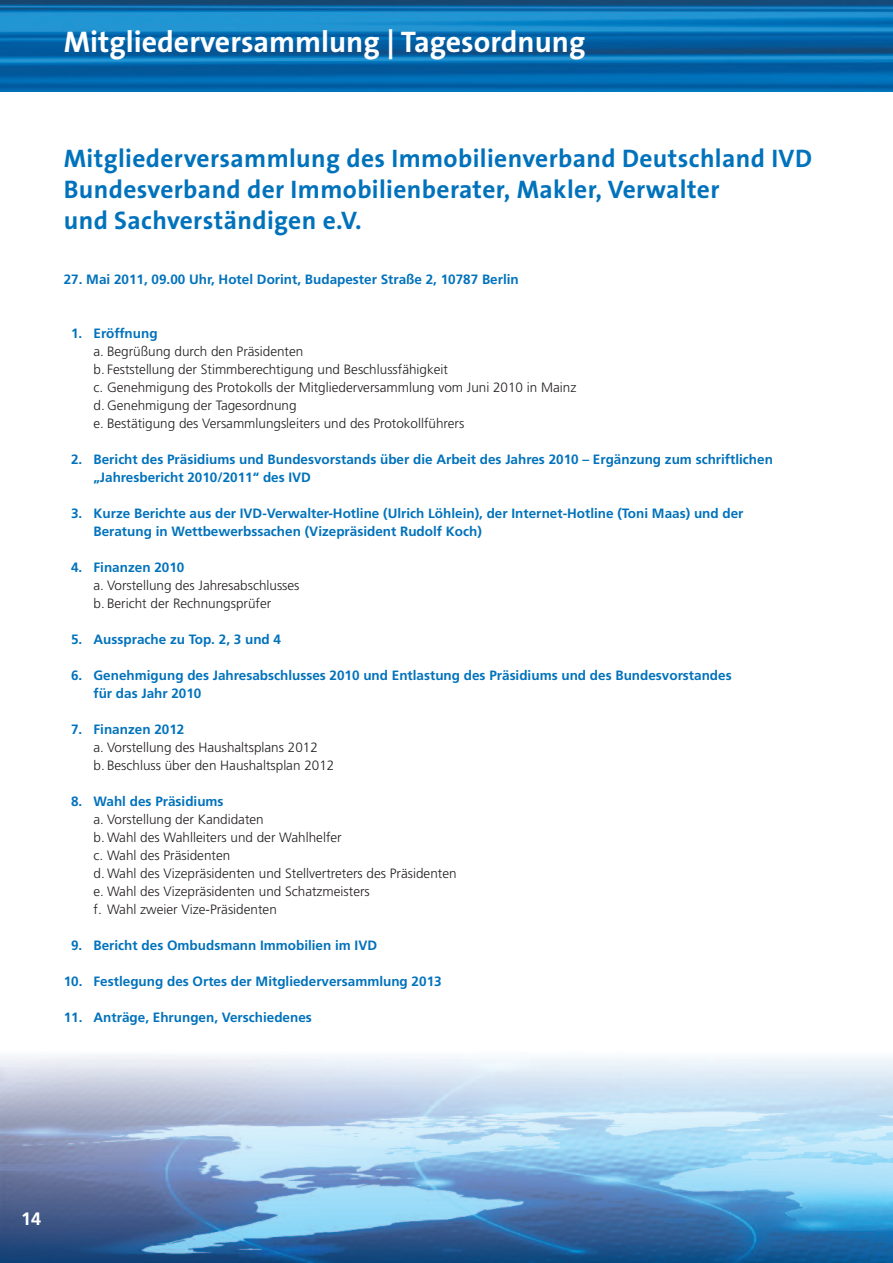
<style>
.page{position:relative;width:893px;height:1263px;background:#fff}
.page>*{position:absolute;margin:0;border:0;box-sizing:border-box;transform-origin:0 0}
.t1{font:700 30px "The Sans B7";color:#fff}
.t2{font:700 25.5px/30.6px "The Sans B7";letter-spacing:.015em;color:#0072bc}
.t3{font:700 18px "Frutiger LT Std";color:#fff}
.t4{font:700 13.5px/18px "Frutiger LT Std";color:#0072bc}
.t5{font:300 13.5px/18px "Frutiger LT Std";color:#231f20}
</style>
<div class="page">
<img style="left:0;top:0;width:893px;height:91px">
<img style="left:0;top:1055px;width:893px;height:208px">
<h1 class="t1" style="left:64px;top:27px;width:523px">Mitgliederversammlung | Tagesordnung</h1>
<h2 class="t2" style="left:64px;top:144px;width:750px">Mitgliederversammlung des Immobilienverband Deutschland IVD<br>Bundesverband der Immobilienberater, Makler, Verwalter<br>und Sachverständigen e.V.</h2>
<p class="t4" style="left:64px;top:271px;width:456px">27. Mai 2011, 09.00 Uhr, Hotel Dorint, Budapester Straße 2, 10787 Berlin</p>
<p class="t4" style="left:71px;top:325px;width:88px">1. Eröffnung</p>
<p class="t5" style="left:94px;top:343px;width:484px">a. Begrüßung durch den Präsidenten<br>b. Feststellung der Stimmberechtigung und Beschlussfähigkeit<br>c. Genehmigung des Protokolls der Mitgliederversammlung vom Juni 2010 in Mainz d. Genehmigung der Tagesordnung<br>e. Bestätigung des Versammlungsleiters und des Protokollführers</p>
<p class="t4" style="left:93px;top:451px;width:681px;text-indent:-22px">2. Bericht des Präsidiums und Bundesvorstands über die Arbeit des Jahres 2010 – Ergänzung zum schriftlichen „Jahresbericht 2010/2011“ des IVD</p>
<p class="t4" style="left:93px;top:505px;width:652px;text-indent:-22px">3. Kurze Berichte aus der IVD-Verwalter-Hotline (Ulrich Löhlein), der Internet-Hotline (Toni Maas) und der<br>Beratung in Wettbewerbssachen (Vizepräsident Rudolf Koch)</p>
<p class="t4" style="left:71px;top:559px;width:115px">4. Finanzen 2010</p>
<p class="t5" style="left:94px;top:577px;width:207px">a. Vorstellung des Jahresabschlusses b. Bericht der Rechnungsprüfer</p>
<p class="t4" style="left:71px;top:631px;width:212px">5. Aussprache zu Top. 2, 3 und 4</p>
<p class="t4" style="left:93px;top:667px;width:640px;text-indent:-22px">6. Genehmigung des Jahresabschlusses 2010 und Entlastung des Präsidiums und des Bundesvorstandes für das Jahr 2010</p>
<p class="t4" style="left:71px;top:721px;width:115px">7. Finanzen 2012</p>
<p class="t5" style="left:94px;top:739px;width:242px">a. Vorstellung des Haushaltsplans 2012<br>b. Beschluss über den Haushaltsplan 2012</p>
<p class="t4" style="left:71px;top:793px;width:154px">8. Wahl des Präsidiums</p>
<p class="t5" style="left:94px;top:811px;width:365px">a. Vorstellung der Kandidaten<br>b. Wahl des Wahlleiters und der Wahlhelfer<br>c. Wahl des Präsidenten<br>d. Wahl des Vizepräsidenten und Stellvertreters des Präsidenten e. Wahl des Vizepräsidenten und Schatzmeisters<br>f. Wahl zweier Vize-Präsidenten</p>
<p class="t4" style="left:71px;top:937px;width:308px">9. Bericht des Ombudsmann Immobilien im IVD</p>
<p class="t4" style="left:64px;top:973px;width:379px">10. Festlegung des Ortes der Mitgliederversammlung 2013</p>
<p class="t4" style="left:64px;top:1009px;width:250px">11. Anträge, Ehrungen, Verschiedenes</p>
<h3 class="t3" style="left:21px;top:1212px;width:22px">14</h3>
</div>
